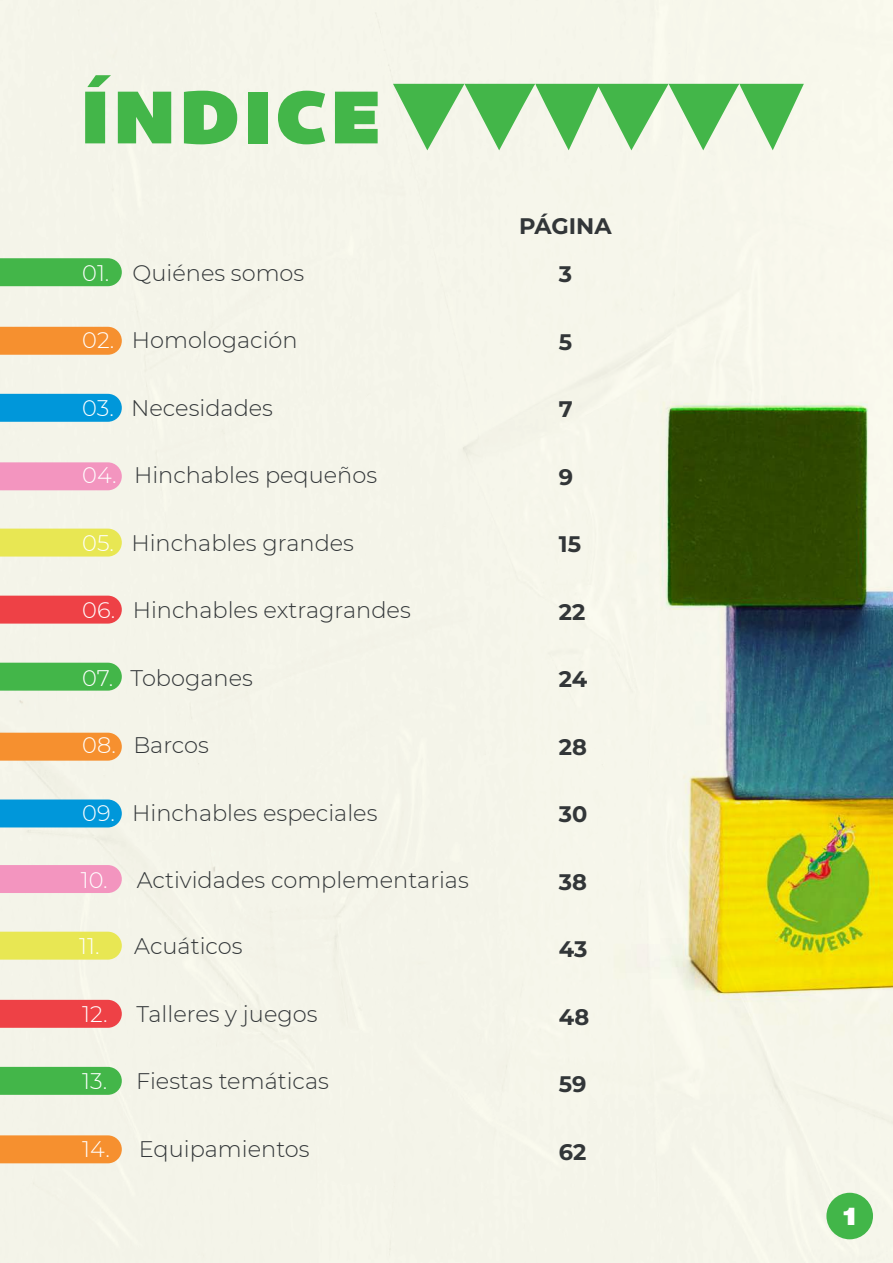
<style>
.page{position:relative;width:893px;height:1263px;background:#f4f4e9}
.page>*{position:absolute;margin:0;border:0;box-sizing:border-box;transform-origin:0 0}
.t1{font:76.5px "Bemio";letter-spacing:.05em;color:#43b649}
.t2{font:25.5px "Bemio";color:#fff}
.t3{font:300 22.5px "Montserrat";color:#323638}
.t4{font:700 22.5px "Montserrat";color:#323638}
.s1{color:#fff}
</style>
<div class="page">
<svg style="left:393px;top:84px;width:411px;height:66px"></svg>
<img style="left:666px;top:403px;width:227px;height:691px">
<div style="left:826px;top:1193px;width:47px;height:46px;background:#42b649;border-radius:50%"></div>
<div style="left:0;top:258px;width:122px;height:28px;background:#43b649"></div>
<div style="left:0;top:327px;width:122px;height:28px;background:#f6902f"></div>
<div style="left:0;top:394px;width:122px;height:28px;background:#0097da"></div>
<div style="left:0;top:462px;width:122px;height:28px;background:#f395bf"></div>
<div style="left:0;top:529px;width:122px;height:27px;background:#e8e753"></div>
<div style="left:0;top:596px;width:122px;height:28px;background:#ee4146"></div>
<div style="left:0;top:663px;width:122px;height:28px;background:#43b649"></div>
<div style="left:0;top:799px;width:122px;height:28px;background:#0097da"></div>
<div style="left:0;top:865px;width:122px;height:28px;background:#f395bf"></div>
<div style="left:0;top:932px;width:122px;height:28px;background:#e8e753"></div>
<div style="left:0;top:1000px;width:122px;height:28px;background:#ee4146"></div>
<div style="left:0;top:733px;width:122px;height:28px;background:#f6902f"></div>
<div style="left:0;top:1067px;width:122px;height:28px;background:#43b649"></div>
<div style="left:0;top:1135px;width:122px;height:28px;background:#f6902f"></div>
<h1 class="t1" style="left:81px;top:56px;width:302px">ÍNDICE</h1>
<p class="t4" style="left:519px;top:211px;width:94px">PÁGINA</p>
<p class="t3" style="left:82px;top:257px;width:224px"><span class="s1">01.</span> Quiénes somos</p>
<p class="t4" style="left:559px;top:259px;width:15px">3</p>
<p class="t3" style="left:82px;top:325px;width:217px"><span class="s1">02.</span> Homologación</p>
<p class="t4" style="left:559px;top:327px;width:15px">5</p>
<p class="t3" style="left:82px;top:392px;width:192px"><span class="s1">03.</span> Necesidades</p>
<p class="t4" style="left:559px;top:394px;width:15px">7</p>
<p class="t3" style="left:82px;top:460px;width:296px"><span class="s1">04.</span> Hinchables pequeños</p>
<p class="t4" style="left:559px;top:462px;width:16px">9</p>
<p class="t3" style="left:82px;top:527px;width:273px"><span class="s1">05.</span> Hinchables grandes</p>
<p class="t4" style="left:559px;top:529px;width:24px">15</p>
<p class="t3" style="left:82px;top:595px;width:330px"><span class="s1">06.</span> Hinchables extragrandes</p>
<p class="t4" style="left:559px;top:597px;width:28px">22</p>
<p class="t3" style="left:82px;top:662px;width:172px"><span class="s1">07.</span> Toboganes</p>
<p class="t4" style="left:559px;top:664px;width:30px">24</p>
<p class="t3" style="left:82px;top:730px;width:128px"><span class="s1">08.</span> Barcos</p>
<p class="t4" style="left:559px;top:732px;width:30px">28</p>
<p class="t3" style="left:82px;top:797px;width:297px"><span class="s1">09.</span> Hinchables especiales</p>
<p class="t4" style="left:559px;top:799px;width:30px">30</p>
<p class="t3" style="left:81px;top:865px;width:390px"><span class="s1">10.</span> Actividades complementarias</p>
<p class="t4" style="left:559px;top:867px;width:30px">38</p>
<p class="t3" style="left:79px;top:931px;width:165px"><span class="s1">11.</span> Acuáticos</p>
<p class="t4" style="left:559px;top:934px;width:30px">43</p>
<p class="t3" style="left:82px;top:998px;width:237px"><span class="s1">12.</span> Talleres y juegos</p>
<p class="t4" style="left:559px;top:1002px;width:32px">48</p>
<p class="t3" style="left:82px;top:1066px;width:248px"><span class="s1">13.</span> Fiestas temáticas</p>
<p class="t4" style="left:559px;top:1069px;width:29px">59</p>
<p class="t3" style="left:82px;top:1133px;width:229px"><span class="s1">14.</span> Equipamientos</p>
<p class="t4" style="left:559px;top:1137px;width:29px">62</p>
<p class="t2" style="left:843px;top:1196px;width:14px">1</p>
</div>
